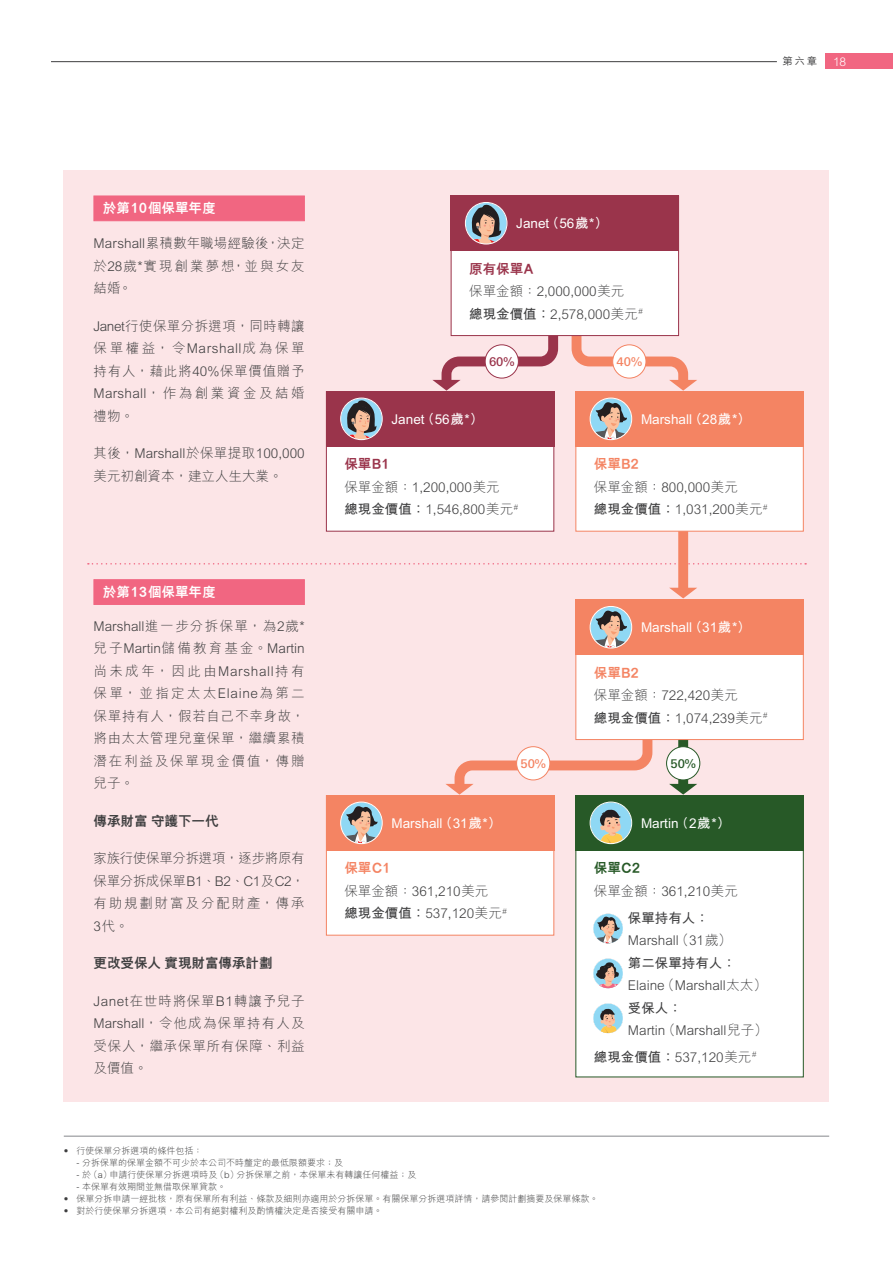
<style>
.page{position:relative;width:893px;height:1263px;background:#fff}
.page>*{position:absolute;margin:0;border:0;box-sizing:border-box;transform-origin:0 0}
.t1{font:300 13.5px/22.5px "M Hei H Kfor HSBC";color:#3e3e3f}
.t2{font:700 13.5px "M Hei H Kfor HSBC";color:#fff}
.t3{font:800 13.5px "M Hei H Kfor HSBC";color:#3e3e3f}
.t4{font:800 13.5px "M Hei H Kfor HSBC";color:#fff}
.t5{font:700 13.5px "M Hei H Kfor HSBC";color:#3e3e3f}
.t6{font:800 13.5px "M Hei H Kfor HSBC";color:#f48463}
.t7{font:800 13.5px "M Hei H Kfor HSBC";color:#9a344b}
.t8{font:800 13.5px "M Hei H Kfor HSBC";color:#275927}
.t9{font:500 12px "Univers Nextfor HSBC";color:#f48463}
.t10{font:500 12px "Univers Nextfor HSBC";color:#9a344b}
.t11{font:500 12px "Univers Nextfor HSBC";color:#275927}
.t12{font:300 12px "M Hei H Kfor HSBC";color:#fff}
.t13{font:500 10.5px "M Hei H Kfor HSBC";color:#3e3e3f}
.t14{font:300 9px "M Hei H Kfor HSBC";color:#3e3e3f}
.s1{font-weight:700}
.s2{font-family:"Univers Nextfor HSBC"}
</style>
<div class="page">
<div style="left:825px;top:53px;width:68px;height:16px;background:#f16681"></div>
<hr style="left:51px;top:61px;width:726px;height:1px;background:#3e3e3f">
<div style="left:64px;top:170px;width:765px;height:931px;background:#fce5e7"></div>
<svg style="left:88px;top:563px;width:718px;height:1px"></svg>
<svg style="left:669px;top:588px;width:28px;height:10px"></svg>
<div style="left:678px;top:522px;width:10px;height:69px;background:#f48463;border:2px solid #f48463"></div>
<svg style="left:571px;top:322px;width:126px;height:69px"></svg>
<svg style="left:432px;top:322px;width:127px;height:69px"></svg>
<div style="left:451px;top:196px;width:228px;height:140px;background:#fff;border:1px solid #9a344b"></div>
<div style="left:451px;top:196px;width:228px;height:55px;background:#9a344b"></div>
<svg style="left:465px;top:202px;width:42px;height:42px"></svg>
<div style="left:465px;top:202px;width:42px;height:42px;border:1px solid #fff;border-radius:50%"></div>
<div style="left:326px;top:391px;width:228px;height:140px;background:#fff"></div>
<div style="left:326px;top:391px;width:228px;height:55px;background:#9a344b"></div>
<svg style="left:341px;top:398px;width:40px;height:42px"></svg>
<div style="left:340px;top:398px;width:43px;height:42px;border:1px solid #fff;border-radius:50%"></div>
<div style="left:575px;top:391px;width:229px;height:140px;background:#fff;border:1px solid #f48463"></div>
<div style="left:575px;top:391px;width:229px;height:55px;background:#f48463"></div>
<svg style="left:590px;top:398px;width:42px;height:42px"></svg>
<div style="left:590px;top:398px;width:42px;height:42px;border:1px solid #fff;border-radius:50%"></div>
<div style="left:326px;top:795px;width:228px;height:140px;background:#fff;border:1px solid #f48463"></div>
<div style="left:326px;top:795px;width:228px;height:55px;background:#f48463"></div>
<svg style="left:341px;top:803px;width:41px;height:41px"></svg>
<div style="left:340px;top:801px;width:43px;height:43px;border:1px solid #fff;border-radius:50%"></div>
<svg style="left:446px;top:740px;width:207px;height:55px"></svg>
<svg style="left:669px;top:784px;width:28px;height:11px"></svg>
<div style="left:678px;top:727px;width:10px;height:60px;background:#275927;border:2px solid #275927"></div>
<div style="left:575px;top:600px;width:229px;height:140px;background:#fff;border:1px solid #f48463"></div>
<div style="left:575px;top:600px;width:229px;height:55px;background:#f48463"></div>
<svg style="left:590px;top:606px;width:42px;height:42px"></svg>
<div style="left:590px;top:606px;width:42px;height:42px;border:1px solid #fff;border-radius:50%"></div>
<div style="left:94px;top:196px;width:211px;height:25px;background:#f16681"></div>
<div style="left:94px;top:579px;width:211px;height:26px;background:#f16681;border:1px solid #f16681"></div>
<hr style="left:64px;top:1135px;width:765px;height:2px;background:#939598">
<div style="left:575px;top:795px;width:229px;height:282px;background:#fff;border:1px solid #275927"></div>
<div style="left:575px;top:795px;width:229px;height:55px;background:#275927"></div>
<svg style="left:590px;top:803px;width:42px;height:41px"></svg>
<div style="left:590px;top:801px;width:42px;height:43px;border:1px solid #fff;border-radius:50%"></div>
<svg style="left:593px;top:914px;width:30px;height:29px"></svg>
<svg style="left:593px;top:958px;width:30px;height:30px"></svg>
<svg style="left:593px;top:1003px;width:30px;height:30px"></svg>
<div style="left:485px;top:345px;width:33px;height:33px;background:#fff;border-radius:50%"></div>
<div style="left:485px;top:344px;width:34px;height:34px;border:1px solid #9a344b;border-radius:50%"></div>
<div style="left:667px;top:747px;width:33px;height:33px;background:#fff;border-radius:50%"></div>
<div style="left:666px;top:746px;width:34px;height:34px;border:1px solid #275927;border-radius:50%"></div>
<div style="left:613px;top:345px;width:33px;height:33px;background:#fff;border-radius:50%"></div>
<div style="left:612px;top:344px;width:34px;height:34px;border:1px solid #f48463;border-radius:50%"></div>
<div style="left:517px;top:747px;width:33px;height:33px;background:#fff;border-radius:50%"></div>
<div style="left:516px;top:746px;width:34px;height:34px;border:1px solid #f48463;border-radius:50%"></div>
<p class="t13" style="left:782px;top:53px;width:36px">第六章</p>
<p class="t12" style="left:833px;top:55px;width:14px">18</p>
<p class="t4" style="left:103px;top:202px;width:114px">於第10個保單年度</p>
<p class="t1" style="left:94px;top:232px;width:213px;text-align:justify">Marshall累積數年職場經驗後，決定於28歲*實現創業夢想，並與女友結婚。</p>
<p class="t1" style="left:94px;top:314px;width:213px;text-align:justify">Janet行使保單分拆選項，同時轉讓保單權益，令Marshall成為保單持有人，藉此將40%保單價值贈予Marshall，作為創業資金及結婚禮物。</p>
<p class="t1" style="left:94px;top:442px;width:213px">其後，Marshall於保單提取100,000美元初創資本，建立人生大業。</p>
<p class="t4" style="left:103px;top:585px;width:114px">於第13個保單年度</p>
<p class="t1" style="left:94px;top:614px;width:213px;text-align:justify">Marshall進一步分拆保單，為2歲*兒子Martin儲備教育基金。Martin尚未成年，因此由Marshall持有保單，並指定太太Elaine為第二保單持有人，假若自己不幸身故，將由太太管理兒童保單，繼續累積潛在利益及保單現金價值，傳贈兒子。</p>
<p class="t3" style="left:94px;top:814px;width:127px">傳承財富守護下一代</p>
<p class="t1" style="left:94px;top:847px;width:213px;text-align:justify">家族行使保單分拆選項，逐步將原有保單分拆成保單B1、B2、C1及C2，有助規劃財富及分配財產，傳承3代。</p>
<p class="t3" style="left:94px;top:956px;width:181px">更改受保人實現財富傳承計劃</p>
<p class="t1" style="left:94px;top:989px;width:213px;text-align:justify">Janet在世時將保單B1轉讓予兒子Marshall，令他成為保單持有人及受保人，繼承保單所有保障、利益及價值。</p>
<p class="t2" style="left:516px;top:214px;width:93px">Janet（56歲*）</p>
<p class="t7" style="left:469px;top:262px;width:66px">原有保單A</p>
<p class="t1" style="left:469px;top:280px;width:175px">保單金額：2,000,000美元<br><span class="s1">總現金價值：</span>2,578,000美元<sup>#</sup></p>
<p class="t10" style="left:489px;top:353px;width:27px">60%</p>
<p class="t9" style="left:617px;top:353px;width:27px">40%</p>
<p class="t2" style="left:392px;top:409px;width:93px">Janet（56歲*）</p>
<p class="t2" style="left:641px;top:409px;width:111px">Marshall（28歲*）</p>
<p class="t7" style="left:344px;top:458px;width:47px">保單B1</p>
<p class="t1" style="left:344px;top:475px;width:175px">保單金額：1,200,000美元<br><span class="s1">總現金價值：</span>1,546,800美元<sup>#</sup></p>
<p class="t6" style="left:594px;top:458px;width:47px">保單B2</p>
<p class="t1" style="left:594px;top:475px;width:175px">保單金額：800,000美元<br><span class="s1">總現金價值：</span>1,031,200美元<sup>#</sup></p>
<p class="t2" style="left:641px;top:618px;width:111px">Marshall（31歲*）</p>
<p class="t6" style="left:594px;top:666px;width:47px">保單B2</p>
<p class="t1" style="left:594px;top:684px;width:175px">保單金額：722,420美元<br><span class="s1">總現金價值：</span>1,074,239美元<sup>#</sup></p>
<p class="t9" style="left:520px;top:755px;width:27px">50%</p>
<p class="t11" style="left:670px;top:755px;width:27px">50%</p>
<p class="t2" style="left:392px;top:813px;width:111px">Marshall（31歲*）</p>
<p class="t2" style="left:641px;top:813px;width:91px">Martin （2歲*）</p>
<p class="t6" style="left:344px;top:861px;width:48px">保單C1</p>
<p class="t1" style="left:344px;top:879px;width:164px">保單金額：361,210美元<br><span class="s1">總現金價值：</span>537,120美元<sup>#</sup></p>
<p class="t8" style="left:594px;top:861px;width:48px">保單C2</p>
<p class="t1" style="left:594px;top:879px;width:145px">保單金額：361,210美元</p>
<p class="t5" style="left:628px;top:908px;width:82px">保單持有人：</p>
<p class="t1" style="left:628px;top:929px;width:105px">Marshall（31歲）</p>
<p class="t5" style="left:628px;top:953px;width:109px">第二保單持有人：</p>
<p class="t1" style="left:628px;top:974px;width:141px">Elaine（Marshall太太）</p>
<p class="t5" style="left:628px;top:998px;width:55px">受保人：</p>
<p class="t1" style="left:594px;top:1017px;width:175px;line-height:26.7px;text-indent:34px">Martin（Marshall兒子）<span class="s1">總現金價值：</span>537,120美元<sup>#</sup></p>
<p class="t14" style="left:64px;top:1146px;width:140px"><span class="s2">•</span> 行使保單分拆選項的條件包括：</p>
<p class="t14" style="left:77px;top:1158px;width:268px">- 分拆保單的保單金額不可少於本公司不時釐定的最低限額要求；及</p>
<p class="t14" style="left:77px;top:1170px;width:342px">- 於（a）申請行使保單分拆選項時及（b）分拆保單之前，本保單未有轉讓任何權益；及</p>
<p class="t14" style="left:77px;top:1182px;width:151px">- 本保單有效期間並無借取保單貸款。</p>
<p class="t14" style="left:64px;top:1194px;width:536px"><span class="s2">•</span> 保單分拆申請一經批核，原有保單所有利益、條款及細則亦適用於分拆保單。有關保單分拆選項詳情，請參閱計劃摘要及保單條款。</p>
<p class="t14" style="left:64px;top:1206px;width:320px"><span class="s2">•</span> 對於行使保單分拆選項，本公司有絕對權利及酌情權決定是否接受有關申請。</p>
</div>
